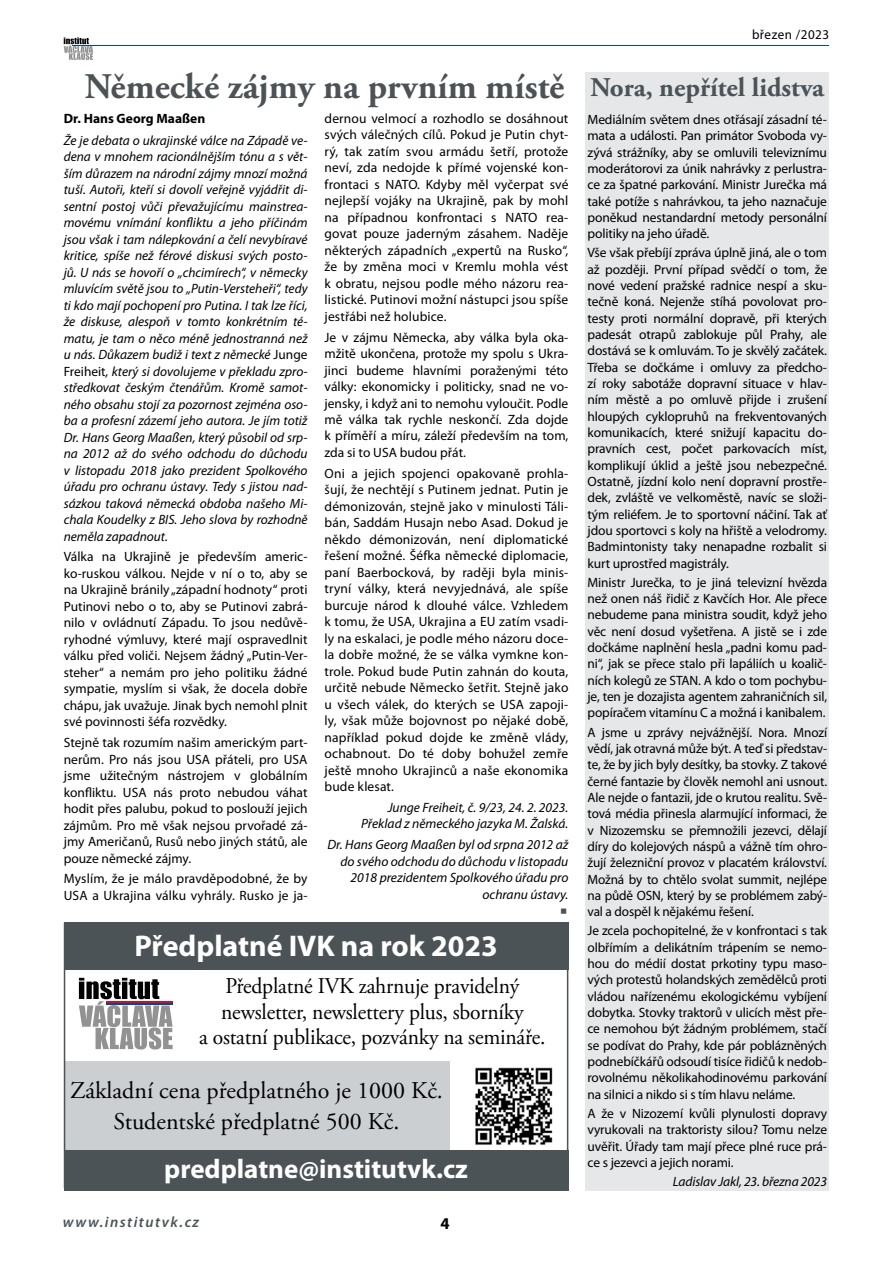
<style>
.page{position:relative;width:893px;height:1263px;background:#fff}
.page>*{position:absolute;margin:0;border:0;box-sizing:border-box;transform-origin:0 0}
.t1{font:700 36px "Adobe Garamond Pro";color:#4c5356}
.t2{font:700 30px "Myriad Pro";color:#fff}
.t3{font:700 27px "Myriad Pro";color:#fff}
.t4{font:700 27px "Adobe Garamond Pro";color:#4c5356}
.t5{font:24px/31.5px "Adobe Garamond Pro";color:#000;text-align:center}
.t6{font:22.5px/25.5px "Adobe Garamond Pro";letter-spacing:-.01em;color:#000;text-align:center;scale:.96 1}
.t7{font:700 16.5px "Myriad Pro";color:#000}
.t8{font:italic 600 15px "Myriad Pro";letter-spacing:.1em;color:#4c5356}
.t9{font:13.5px/16.4px "Myriad Pro";letter-spacing:-.005em;color:#000;text-align:justify}
.t10{font:italic 13.5px/16.5px "Myriad Pro";color:#000;text-align:right}
.t11{font:700 13.5px "Myriad Pro";color:#000}
.t12{font:13.5px "Myriad Pro";letter-spacing:.04em;color:#000}
.s1{font-style:normal}
</style>
<div class="page">
<svg style="left:64px;top:37px;width:29px;height:23px"></svg>
<hr style="left:72px;top:45px;width:242px;height:1px;background:#00489a">
<hr style="left:149px;top:45px;width:679px;height:1px;background:#00489a">
<div style="left:585px;top:72px;width:244px;height:1119px;background:#e5e7e9"></div>
<div style="left:64px;top:1062px;width:385px;height:89px;background:#cbcfd2"></div>
<div style="left:64px;top:923px;width:504px;height:47px;background:#4c5356"></div>
<svg style="left:79px;top:978px;width:94px;height:71px"></svg>
<hr style="left:106px;top:1001px;width:67px;height:2px;background:#e30613">
<hr style="left:106px;top:1003px;width:67px;height:1px;background:#00489a">
<img style="left:475px;top:1067px;width:78px;height:78px">
<div style="left:64px;top:1150px;width:504px;height:41px;background:#4c5356"></div>
<div style="left:64px;top:923px;width:504px;height:265px;border:2px solid #4c5356"></div>
<h1 class="t1" style="left:85px;top:66px;width:481px">Německé zájmy na prvním místě</h1>
<p class="t11" style="left:64px;top:111px;width:143px">Dr. Hans Georg Maaßen</p>
<p class="t9" style="left:325px;top:110px;width:245px">dernou velmocí a rozhodlo se dosáhnout svých válečných cílů. Pokud je Putin chyt&shy;rý, tak zatím svou armádu šetří, protože neví, zda nedojde k přímé vojenské kon&shy;frontaci s NATO. Kdyby měl vyčerpat své nejlepší vojáky na Ukrajině, pak by mohl na případnou konfrontaci s NATO rea&shy;govat pouze jaderným zásahem. Naděje některých západních „expertů na Rusko“, že by změna moci v Kremlu mohla vést k obratu, nejsou podle mého názoru rea&shy;listické. Putinovi možní nástupci jsou spíše jestřábi než holubice.</p>
<p class="t9" style="left:325px;top:329px;width:245px">Je v zájmu Německa, aby válka byla oka&shy;mžitě ukončena, protože my spolu s Ukra&shy;jinci budeme hlavními poraženými této války: ekonomicky i politicky, snad ne vo&shy;jensky, i když ani to nemohu vyloučit. Podle mě válka tak rychle neskončí. Zda dojde k příměří a míru, záleží především na tom, zda si to USA budou přát.</p>
<p class="t9" style="left:325px;top:465px;width:245px">Oni a jejich spojenci opakovaně prohla&shy;šují, že nechtějí s Putinem jednat. Putin je démonizován, stejně jako v minulosti Táli&shy;bán, Saddám Husajn nebo Asad. Dokud je někdo démonizován, není diplomatické řešení možné. Šéfka německé diplomacie, paní Baerbocková, by raději byla minis&shy;tryní války, která nevyjednává, ale spíše burcuje národ k dlouhé válce. Vzhledem k tomu, že USA, Ukrajina a EU zatím vsadi&shy;ly na eskalaci, je podle mého názoru doce&shy;la dobře možné, že se válka vymkne kon&shy;trole. Pokud bude Putin zahnán do kouta, určitě nebude Německo šetřit. Stejně jako u všech válek, do kterých se USA zapoji&shy;ly, však může bojovnost po nějaké době, například pokud dojde ke změně vlády, ochabnout. Do té doby bohužel zemře ještě mnoho Ukrajinců a naše ekonomika bude klesat.</p>
<p class="t10" style="left:361px;top:799px;width:209px">Junge Freiheit, č. 9/23, 24. 2. 2023.<br>Překlad z německého jazyka M. Žalská.</p>
<p class="t10" style="left:327px;top:837px;width:243px">Dr. Hans Georg Maaßen byl od srpna 2012 až do svého odchodu do důchodu v listopadu 2018 prezidentem Spolkového úřadu pro ochranu ústavy.</p>
<p class="t10" style="left:64px;top:132px;width:245px;text-align:justify">Že je debata o ukrajinské válce na Západě ve&shy;dena v mnohem racionálnějším tónu a s vět&shy;ším důrazem na národní zájmy mnozí možná tuší. Autoři, kteří si dovolí veřejně vyjádřit di&shy;sentní postoj vůči převažujícímu mainstrea&shy;movému vnímání konfliktu a jeho příčinám jsou však i tam nálepkování a čelí nevybíravé kritice, spíše než férové diskusi svých posto&shy;jů. U nás se hovoří o „chcimírech“, v německy mluvícím světě jsou to „Putin-Versteheři“, tedy ti kdo mají pochopení pro Putina. I tak lze říci, že diskuse, alespoň v tomto konkrétním té&shy;matu, je tam o něco méně jednostranná než u nás. Důkazem budiž i text z německé <span class="s1">Junge Freiheit</span>, který si dovolujeme v překladu zpro&shy;středkovat českým čtenářům. Kromě samot&shy;ného obsahu stojí za pozornost zejména oso&shy;ba a profesní zázemí jeho autora. Je jím totiž Dr. Hans Georg Maaßen, který působil od srp&shy;na 2012 až do svého odchodu do důchodu v listopadu 2018 jako prezident Spolkového úřadu pro ochranu ústavy. Tedy s jistou nad&shy;sázkou taková německá obdoba našeho Mi&shy;chala Koudelky z BIS. Jeho slova by rozhodně neměla zapadnout.</p>
<p class="t9" style="left:64px;top:549px;width:245px">Válka na Ukrajině je především americ&shy;ko-ruskou válkou. Nejde v ní o to, aby se na Ukrajině bránily „západní hodnoty“ proti Putinovi nebo o to, aby se Putinovi zabrá&shy;nilo v ovládnutí Západu. To jsou nedůvě&shy;ryhodné výmluvy, které mají ospravedlnit válku před voliči. Nejsem žádný „Putin-Ver&shy;steher“ a nemám pro jeho politiku žádné sympatie, myslím si však, že docela dobře chápu, jak uvažuje. Jinak bych nemohl plnit své povinnosti šéfa rozvědky.</p>
<p class="t9" style="left:64px;top:734px;width:245px">Stejně tak rozumím našim americkým part&shy;nerům. Pro nás jsou USA přáteli, pro USA jsme užitečným nástrojem v globálním konfliktu. USA nás proto nebudou váhat hodit přes palubu, pokud to poslouží jejich zájmům. Pro mě však nejsou prvořadé zá&shy;jmy Američanů, Rusů nebo jiných států, ale pouze německé zájmy.</p>
<p class="t9" style="left:64px;top:871px;width:245px">Myslím, že je málo pravděpodobné, že by<br>USA a Ukrajina válku vyhrály. Rusko je ja-</p>
<h2 class="t2" style="left:134px;top:929px;width:365px">Předplatné IVK na rok 2023</h2>
<h3 class="t6" style="left:199px;top:974px;width:362px">Předplatné IVK zahrnuje pravidelný newsletter, newslettery plus, sborníky<br>a ostatní publikace, pozvánky na -semináře.</h3>
<h3 class="t5" style="left:70px;top:1075px;width:374px">Základní cena předplatného je 1000 Kč.<br>Studentské předplatné 500 Kč.</h3>
<h3 class="t3" style="left:164px;top:1153px;width:305px">predplatne@institutvk.cz</h3>
<p class="t8" style="left:63px;top:1213px;width:138px">www.institutvk.cz</p>
<p class="t7" style="left:440px;top:1214px;width:11px">4</p>
<p class="t12" style="left:752px;top:27px;width:79px">březen /2023</p>
<h3 class="t4" style="left:590px;top:72px;width:235px">Nora, nepřítel lidstva</h3>
<p class="t9" style="left:587px;top:111px;width:241px">Mediálním světem dnes otřásají zásadní té&shy;mata a události. Pan primátor Svoboda vy&shy;zývá strážníky, aby se omluvili televiznímu moderátorovi za únik nahrávky z perlustra&shy;ce za špatné parkování. Ministr Jurečka má také potíže s nahrávkou, ta jeho naznačuje poněkud nestandardní metody personální politiky na jeho úřadě.</p>
<p class="t9" style="left:587px;top:245px;width:241px">Vše však přebíjí zpráva úplně jiná, ale o tom až později. První případ svědčí o tom, že nové vedení pražské radnice nespí a sku&shy;tečně koná. Nejenže stíhá povolovat pro&shy;testy proti normální dopravě, při kterých padesát otrapů zablokuje půl Prahy, ale dostává se k omluvám. To je skvělý začátek.<br>Třeba se dočkáme i omluvy za předcho&shy;zí roky sabotáže dopravní situace v hlav&shy;ním městě a po omluvě přijde i zrušení hloupých cyklopruhů na frekventovaných komunikacích, které snižují kapacitu do&shy;pravních cest, počet parkovacích míst, komplikují úklid a ještě jsou nebezpečné.<br>Ostatně, jízdní kolo není dopravní prostře&shy;dek, zvláště ve velkoměstě, navíc se složi&shy;tým reliéfem. Je to sportovní náčiní. Tak ať jdou sportovci s koly na hřiště a velodromy.<br>Badmintonisty taky nenapadne rozbalit si kurt uprostřed magistrály.</p>
<p class="t9" style="left:587px;top:574px;width:241px">Ministr Jurečka, to je jiná televizní hvězda než onen náš řidič z Kavčích Hor. Ale přece nebudeme pana ministra soudit, když jeho věc není dosud vyšetřena. A jistě se i zde dočkáme naplnění hesla „padni komu pad&shy;ni“, jak se přece stalo při lapáliích u koalič&shy;ních kolegů ze STAN. A kdo o tom pochybu&shy;je, ten je dozajista agentem zahraničních sil, popíračem vitamínu C a možná i kanibalem.</p>
<p class="t9" style="left:587px;top:724px;width:241px">A jsme u zprávy nejvážnější. Nora. Mnozí vědí, jak otravná může být. A teď si představ&shy;te, že by jich byly desítky, ba stovky. Z takové černé fantazie by člověk nemohl ani usnout.<br>Ale nejde o fantazii, jde o krutou realitu. Svě&shy;tová média přinesla alarmující informaci, že v Nizozemsku se přemnožili jezevci, dělají díry do kolejových náspů a vážně tím ohro&shy;žují železniční provoz v placatém království.<br>Možná by to chtělo svolat summit, nejlépe na půdě OSN, který by se problémem zabý&shy;val a dospěl k nějakému řešení.</p>
<p class="t9" style="left:587px;top:923px;width:241px">Je zcela pochopitelné, že v konfrontaci s tak olbřímím a delikátním trápením se nemo&shy;hou do médií dostat prkotiny typu maso&shy;vých protestů holandských zemědělců proti vládou nařízenému ekologickému vybíjení dobytka. Stovky traktorů v ulicích měst pře&shy;ce nemohou být žádným problémem, stačí se podívat do Prahy, kde pár poblázněných podnebíčkářů odsoudí tisíce řidičů k nedob&shy;rovolnému několikahodinovému parkování na silnici a nikdo si s tím hlavu neláme.</p>
<p class="t9" style="left:587px;top:1105px;width:241px">A že v Nizozemí kvůli plynulosti dopravy vyrukovali na traktoristy silou? Tomu nelze uvěřit. Úřady tam mají přece plné ruce prá&shy;ce s jezevci a jejich norami.</p>
<p class="t10" style="left:673px;top:1174px;width:156px">Ladislav Jakl, 23. března 2023</p>
</div>
